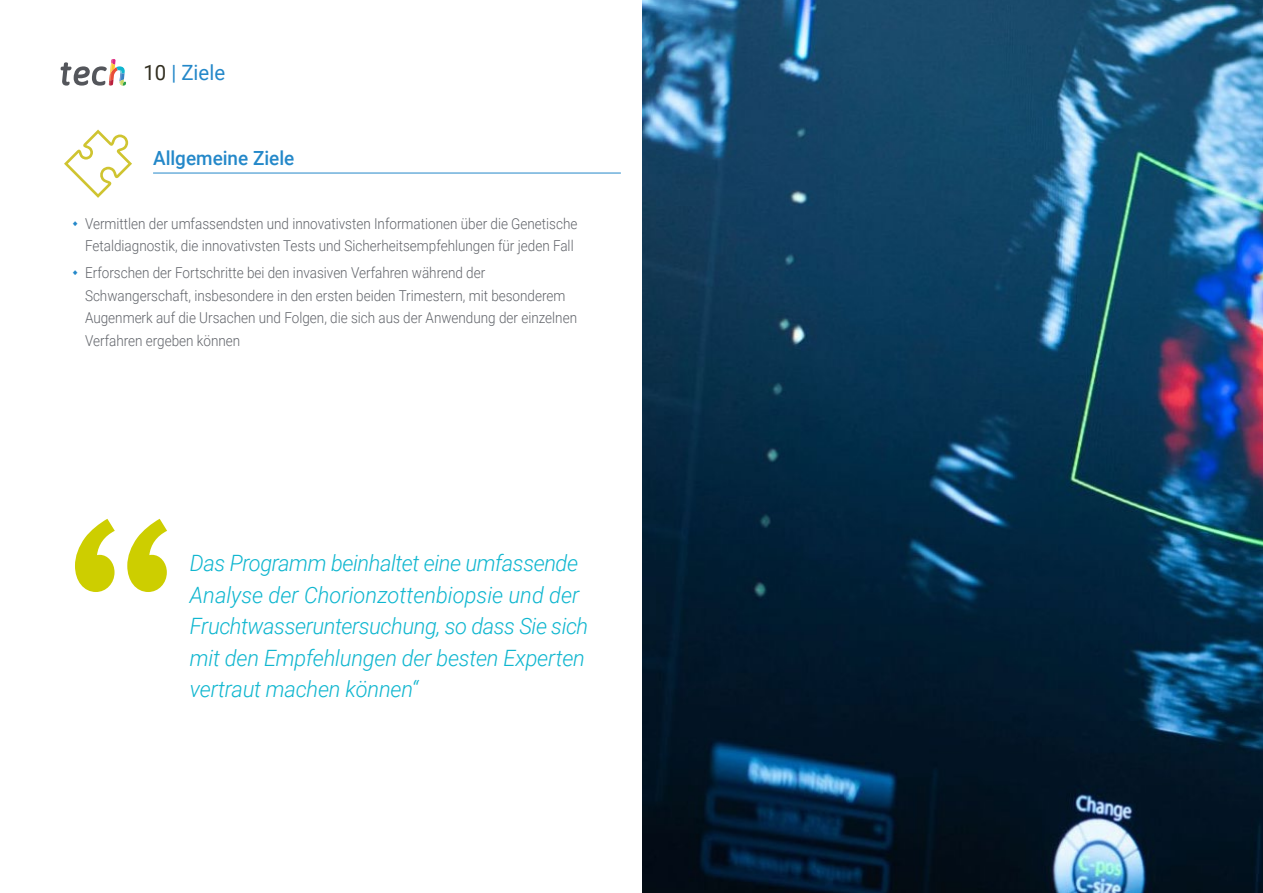
<style>
.page{position:relative;width:1263px;height:893px;background:#fff}
.page>*{position:absolute;margin:0;border:0;box-sizing:border-box;transform-origin:0 0}
.t1{font:italic 300 22.5px/31.5px "Roboto";letter-spacing:-.01em;color:#0fb6cf}
.t2{font:21px "Roboto";color:#2488c9}
.t3{font:500 19.5px "Roboto";color:#2488c9}
.t4{font:300 15px/22.5px "Roboto";color:#61646a;scale:.9 1}
.s1{color:#312e20}
</style>
<div class="page">
<hr style="left:153px;top:173px;width:468px;height:1px;background:#2488c9">
<svg style="left:64px;top:130px;width:68px;height:68px"></svg>
<svg style="left:61px;top:59px;width:65px;height:27px"></svg>
<svg style="left:75px;top:519px;width:92px;height:73px"></svg>
<img style="left:642px;top:0;width:621px;height:893px">
<h2 class="t2" style="left:144px;top:57px;width:83px"><span class="s1">10</span> | Ziele</h2>
<h3 class="t3" style="left:153px;top:144px;width:143px">Allgemeine Ziele</h3>
<p class="t4" style="left:85px;top:212px;width:549px">Vermittlen der umfassendsten und innovativsten Informationen über die Genetische<br>Fetaldiagnostik, die innovativsten Tests und Sicherheitsempfehlungen für jeden Fall</p>
<p class="t4" style="left:85px;top:261px;width:548px">Erforschen der Fortschritte bei den invasiven Verfahren während der Schwangerschaft, insbesondere in den ersten beiden Trimestern, mit besonderem Augenmerk auf die Ursachen und Folgen, die sich aus der Anwendung der einzelnen Verfahren ergeben können</p>
<h1 class="t1" style="left:190px;top:547px;width:400px">Das Programm beinhaltet eine umfassende Analyse der Chorionzottenbiopsie und der Fruchtwasseruntersuchung, so dass Sie sich mit den Empfehlungen der besten Experten vertraut machen können“</h1>
</div>
